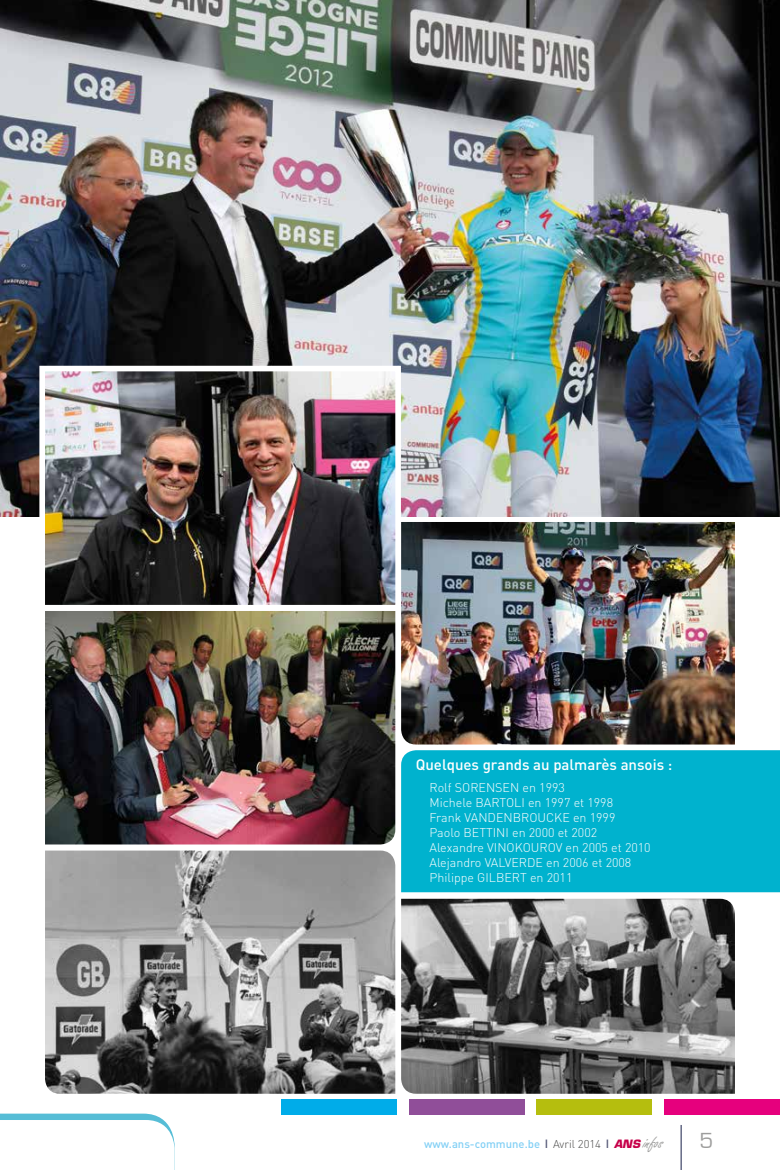
<style>
.page{position:relative;width:780px;height:1170px;background:#fff}
.page>*{position:absolute;margin:0;border:0;box-sizing:border-box;transform-origin:0 0}
.t1{font:22.5px "Eurostile";color:#9d9d9c}
.t2{font:500 15px "DIN";color:#fff}
.t3{font:300 12.5px/15px "DIN";color:#fff}
.t4{font:500 11.25px "DIN";color:#83d0f5}
.s1{font-family:"Eurostile";font-weight:700;color:#585c7a}
.s2{font-weight:300;color:#4a4a49}
.s3{font-family:"Eurostile";font-weight:700;font-style:italic;color:#c6014a}
.s4{font-family:"Freestyle Script";font-weight:400;font-size:17.5px;color:#9d9d9c}
</style>
<div class="page">
<svg style="left:0;top:1113px;width:174px;height:31px"></svg>
<hr style="left:680px;top:1124px;width:1px;height:45px;background:#464d6d">
<div style="left:536px;top:1098px;width:116px;height:16px;background:#b5be0e"></div>
<div style="left:409px;top:1098px;width:115px;height:16px;background:#904e99"></div>
<div style="left:281px;top:1098px;width:116px;height:16px;background:#00ace9"></div>
<div style="left:664px;top:1098px;width:116px;height:16px;background:#e6007d"></div>
<img style="left:0;top:0;width:780px;height:516px">
<img style="left:45px;top:850px;width:350px;height:243px">
<img style="left:45px;top:613px;width:350px;height:231px">
<img style="left:401px;top:898px;width:334px;height:195px">
<img style="left:37px;top:363px;width:367px;height:250px">
<div style="left:401px;top:750px;width:379px;height:142px;background:#00b2ce"></div>
<img style="left:401px;top:522px;width:334px;height:222px">
<p class="t2" style="left:415px;top:754px;width:258px">Quelques grands au palmarès ansois :</p>
<p class="t3" style="left:429px;top:779px;width:223px">Rolf SORENSEN en 1993<br>Michele BARTOLI en 1997 et 1998<br>Frank VANDENBROUCKE en 1999<br>Paolo BETTINI en 2000 et 2002<br>Alexandre VINOKOUROV en 2005 et 2010<br>Alejandro VALVERDE en 2006 et 2008<br>Philippe GILBERT en 2011</p>
<p class="t4" style="left:424px;top:1136px;width:240px">www.ans-commune.be <span class="s1">|</span> <span class="s2">Avril 2014</span> <span class="s1">|</span> <span class="s3">ANS</span> <span class="s4">infos</span></p>
<h1 class="t1" style="left:699px;top:1128px;width:15px">5</h1>
</div>
